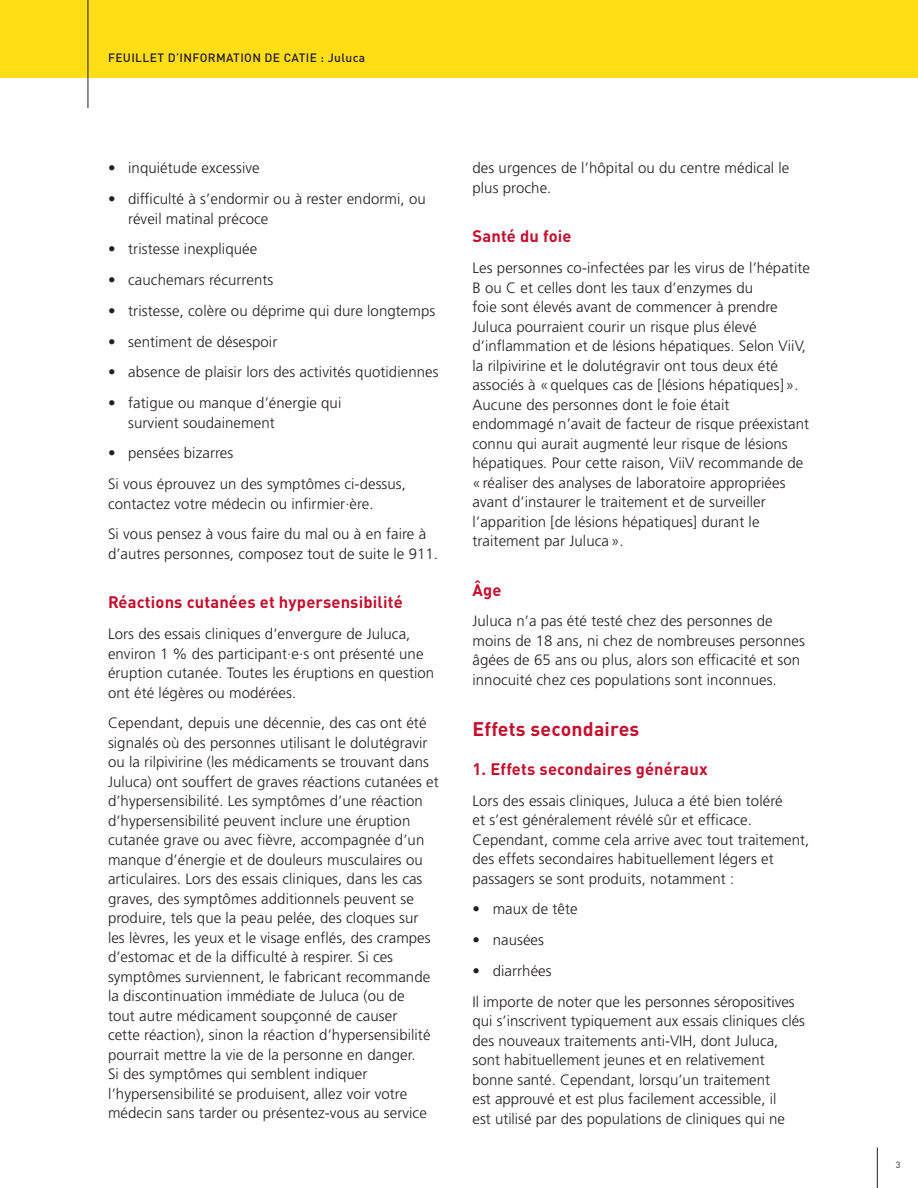
<style>
.page{position:relative;width:918px;height:1188px;background:#fff}
.page>*{position:absolute;margin:0;border:0;box-sizing:border-box;transform-origin:0 0}
.t1{font:700 19.5px "DINOT";letter-spacing:.01em;color:#c3102f}
.t2{font:700 16.5px "DINOT";letter-spacing:.01em;color:#c3102f}
.t3{font:300 15px/19.5px "Frutiger LT Pro";letter-spacing:.005em;color:#231f20}
.t4{font:500 12px "DINOT";letter-spacing:.03em;color:#231f20}
.t5{font:9px "DINOT";color:#231f20}
</style>
<div class="page">
<hr style="left:877px;top:1148px;width:1px;height:40px;background:#231f20">
<div style="left:0;top:0;width:918px;height:78px;background:#ffdd17"></div>
<hr style="left:88px;top:0;width:1px;height:108px;background:#231f20">
<p class="t4" style="left:108px;top:50px;width:259px">FEUILLET D’INFORMATION DE CATIE : Juluca</p>
<p class="t3" style="left:108px;top:158px;width:153px">• inquiétude excessive</p>
<p class="t3" style="left:128px;top:189px;width:299px;text-indent:-20px">• difficulté à s’endormir ou à rester endormi, ou réveil matinal précoce</p>
<p class="t3" style="left:108px;top:239px;width:151px">• tristesse inexpliquée</p>
<p class="t3" style="left:108px;top:270px;width:167px">• cauchemars récurrents</p>
<p class="t3" style="left:108px;top:301px;width:329px">• tristesse, colère ou déprime qui dure longtemps</p>
<p class="t3" style="left:108px;top:332px;width:171px">• sentiment de désespoir</p>
<p class="t3" style="left:108px;top:362px;width:332px">• absence de plaisir lors des activités quotidiennes</p>
<p class="t3" style="left:128px;top:393px;width:215px;text-indent:-20px">• fatigue ou manque d’énergie qui survient soudainement</p>
<p class="t3" style="left:108px;top:438px;width:300px;line-height:30.8px">• pensées bizarres<br>Si vous éprouvez un des symptômes ci-dessus,</p>
<p class="t3" style="left:108px;top:488px;width:320px;line-height:30.8px">contactez votre médecin ou infirmier·ère.<br>Si vous pensez à vous faire du mal ou à en faire à</p>
<p class="t3" style="left:108px;top:544px;width:332px">d’autres personnes, composez tout de suite le 911.</p>
<p class="t2" style="left:108px;top:589px;width:296px">Réactions cutanées et hypersensibilité</p>
<p class="t3" style="left:108px;top:624px;width:328px">Lors des essais cliniques d’envergure de Juluca, environ 1 % des participant·e·s ont présenté une éruption cutanée. Toutes les éruptions en question ont été légères ou modérées.</p>
<p class="t3" style="left:108px;top:713px;width:332px">Cependant, depuis une décennie, des cas ont été signalés où des personnes utilisant le dolutégravir ou la rilpivirine (les médicaments se trouvant dans Juluca) ont souffert de graves réactions cutanées et d’hypersensibilité. Les symptômes d’une réaction d’hypersensibilité peuvent inclure une éruption cutanée grave ou avec fièvre, accompagnée d’un manque d’énergie et de douleurs musculaires ou articulaires. Lors des essais cliniques, dans les cas graves, des symptômes additionnels peuvent se produire, tels que la peau pelée, des cloques sur les lèvres, les yeux et le visage enflés, des crampes d’estomac et de la difficulté à respirer. Si ces symptômes surviennent, le fabricant recommande la discontinuation immédiate de Juluca (ou de<br>tout autre médicament soupçonné de causer<br>cette réaction), sinon la réaction d’hypersensibilité pourrait mettre la vie de la personne en danger.<br>Si des symptômes qui semblent indiquer l’hypersensibilité se produisent, allez voir votre médecin sans tarder ou présentez-vous au service</p>
<p class="t3" style="left:472px;top:158px;width:318px">des urgences de l’hôpital ou du centre médical le plus proche.</p>
<p class="t2" style="left:472px;top:223px;width:101px">Santé du foie</p>
<p class="t3" style="left:472px;top:258px;width:339px">Les personnes co-infectées par les virus de l’hépatite B ou C et celles dont les taux d’enzymes du<br>foie sont élevés avant de commencer à prendre Juluca pourraient courir un risque plus élevé d’inflammation et de lésions hépatiques. Selon ViiV, la rilpivirine et le dolutégravir ont tous deux été associés à «quelques cas de [lésions hépatiques]».<br>Aucune des personnes dont le foie était endommagé n’avait de facteur de risque préexistant connu qui aurait augmenté leur risque de lésions hépatiques. Pour cette raison, ViiV recommande de «réaliser des analyses de laboratoire appropriées avant d’instaurer le traitement et de surveiller l’apparition [de lésions hépatiques] durant le traitement par Juluca».</p>
<p class="t2" style="left:472px;top:577px;width:30px">Âge</p>
<p class="t3" style="left:472px;top:611px;width:334px">Juluca n’a pas été testé chez des personnes de moins de 18 ans, ni chez de nombreuses personnes âgées de 65 ans ou plus, alors son efficacité et son innocuité chez ces populations sont inconnues.</p>
<h1 class="t1" style="left:472px;top:713px;width:168px">Effets secondaires</h1>
<p class="t2" style="left:472px;top:756px;width:237px">1. Effets secondaires généraux</p>
<p class="t3" style="left:472px;top:791px;width:338px">Lors des essais cliniques, Juluca a été bien toléré<br>et s’est généralement révélé sûr et efficace.<br>Cependant, comme cela arrive avec tout traitement, des effets secondaires habituellement légers et passagers se sont produits, notamment :</p>
<p class="t3" style="left:472px;top:899px;width:107px">• maux de tête</p>
<p class="t3" style="left:472px;top:930px;width:73px">• nausées</p>
<p class="t3" style="left:472px;top:955px;width:324px;line-height:30.8px">• diarrhées<br>Il importe de noter que les personnes séropositives</p>
<p class="t3" style="left:472px;top:1011px;width:334px">qui s’inscrivent typiquement aux essais cliniques clés des nouveaux traitements anti-VIH, dont Juluca, sont habituellement jeunes et en relativement bonne santé. Cependant, lorsqu’un traitement<br>est approuvé et est plus facilement accessible, il<br>est utilisé par des populations de cliniques qui ne</p>
<p class="t5" style="left:896px;top:1158px;width:6px">3</p>
</div>
